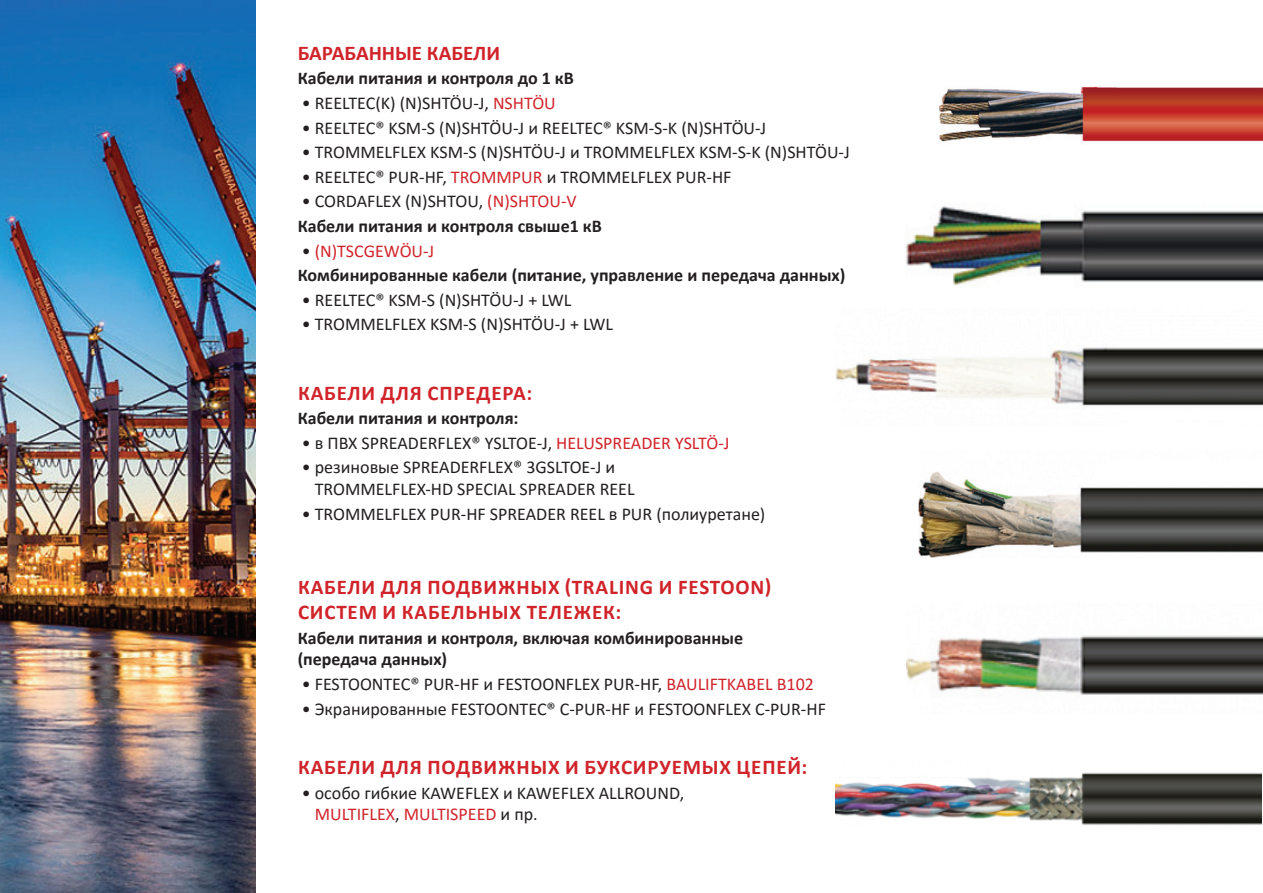
<style>
.page{position:relative;width:1263px;height:893px;background:#fff}
.page>*{position:absolute;margin:0;border:0;box-sizing:border-box;transform-origin:0 0}
.t1{font:700 21px/25.2px "Calibri";letter-spacing:.04em;color:#d1232a}
.t2{font:700 21px "Calibri";color:#d1232a}
.t3{font:18px/21.6px "Calibri";color:#231f20}
.t4{font:700 18px/24.6px "Calibri";color:#231f20}
.s1{color:#d1232a}
.s2{font-weight:400}
.s3{font-weight:400;color:#d1232a}
</style>
<div class="page">
<img style="left:0;top:0;width:255px;height:893px">
<img style="left:940px;top:86px;width:323px;height:56px">
<img style="left:906px;top:206px;width:357px;height:80px">
<img style="left:835px;top:347px;width:428px;height:59px">
<img style="left:919px;top:472px;width:344px;height:86px">
<img style="left:907px;top:635px;width:356px;height:60px">
<img style="left:835px;top:772px;width:426px;height:54px">
<p class="t2" style="left:298px;top:38px;width:204px">БАРАБАННЫЕ КАБЕЛИ</p>
<p class="t4" style="left:298px;top:65px;width:278px">КАБЕЛИ ПИТАНИЯ И КОНТРОЛЯ ДО 1 КВ</p>
<p class="t3" style="left:302px;top:92px;width:256px">• REELTEC(K) (N)SHTÖU-J, <span class="s1">NSHTÖU</span></p>
<p class="t3" style="left:302px;top:116px;width:466px">• REELTEC® KSM-S (N)SHTÖU-J и REELTEC® KSM-S-K (N)SHTÖU-J</p>
<p class="t3" style="left:302px;top:141px;width:550px">• TROMMELFLEX KSM-S (N)SHTÖU-J и TROMMELFLEX KSM-S-K (N)SHTÖU-J</p>
<p class="t3" style="left:302px;top:166px;width:431px">• REELTEC® PUR-HF, <span class="s1">TROMMPUR</span> и TROMMELFLEX PUR-HF</p>
<p class="t4" style="left:298px;top:189px;width:306px"><span class="s2">• CORDAFLEX (N)SHTOU,</span> <span class="s3">(N)SHTOU-V<br></span>КАБЕЛИ ПИТАНИЯ И КОНТРОЛЯ СВЫШЕ1 КВ</p>
<p class="t4" style="left:298px;top:238px;width:549px"><span class="s2">•</span> <span class="s3">(N)TSCGEWÖU-J<br></span>КОМБИНИРОВАННЫЕ КАБЕЛИ (ПИТАНИЕ, УПРАВЛЕНИЕ И ПЕРЕДАЧА ДАННЫХ)</p>
<p class="t3" style="left:302px;top:289px;width:271px">• REELTEC® KSM-S (N)SHTÖU-J + LWL</p>
<p class="t3" style="left:302px;top:313px;width:313px">• TROMMELFLEX KSM-S (N)SHTÖU-J + LWL</p>
<p class="t1" style="left:298px;top:379px;width:97px">КАБЕЛИ ДЛЯ</p>
<p class="t1" style="left:427px;top:379px;width:106px">СПРЕДЕРА:</p>
<p class="t4" style="left:298px;top:405px;width:222px">КАБЕЛИ ПИТАНИЯ И КОНТРОЛЯ:</p>
<p class="t3" style="left:302px;top:431px;width:429px">• в ПВХ SPREADERFLEX® YSLTOE-J, <span class="s1">HELUSPREADER YSLTÖ-J</span></p>
<p class="t3" style="left:315px;top:456px;width:321px;text-indent:-13px">• резиновые SPREADERFLEX® 3GSLTOE-J и<br>TROMMELFLEX-HD SPECIAL SPREADER REEL</p>
<p class="t3" style="left:302px;top:502px;width:465px">• TROMMELFLEX PUR-HF SPREADER REEL в PUR (полиуретане)</p>
<p class="t1" style="left:298px;top:574px;width:475px;text-indent:129px">ПОДВИЖНЫХ (TRALING И FESTOON)<br>СИСТЕМ И КАБЕЛЬНЫХ ТЕЛЕЖЕК:</p>
<p class="t4" style="left:298px;top:626px;width:447px;line-height:21.6px">КАБЕЛИ ПИТАНИЯ И КОНТРОЛЯ, ВКЛЮЧАЯ КОМБИНИРОВАННЫЕ (ПЕРЕДАЧА ДАННЫХ)</p>
<p class="t3" style="left:302px;top:673px;width:514px">• FESTOONTEC® PUR-HF и FESTOONFLEX PUR-HF, <span class="s1">BAULIFTKABEL B102</span></p>
<p class="t3" style="left:302px;top:697px;width:526px">• Экранированные FESTOONTEC® C-PUR-HF и FESTOONFLEX C-PUR-HF</p>
<p class="t1" style="left:298px;top:574px;width:97px">КАБЕЛИ ДЛЯ</p>
<p class="t1" style="left:298px;top:754px;width:511px">КАБЕЛИ ДЛЯ ПОДВИЖНЫХ И БУКСИРУЕМЫХ ЦЕПЕЙ:</p>
<p class="t3" style="left:315px;top:782px;width:371px;text-indent:-13px">• особо гибкие KAWEFLEX и KAWEFLEX ALLROUND,<br><span class="s1">MULTIFLEX</span>, <span class="s1">MULTISPEED</span> и пр.</p>
</div>
